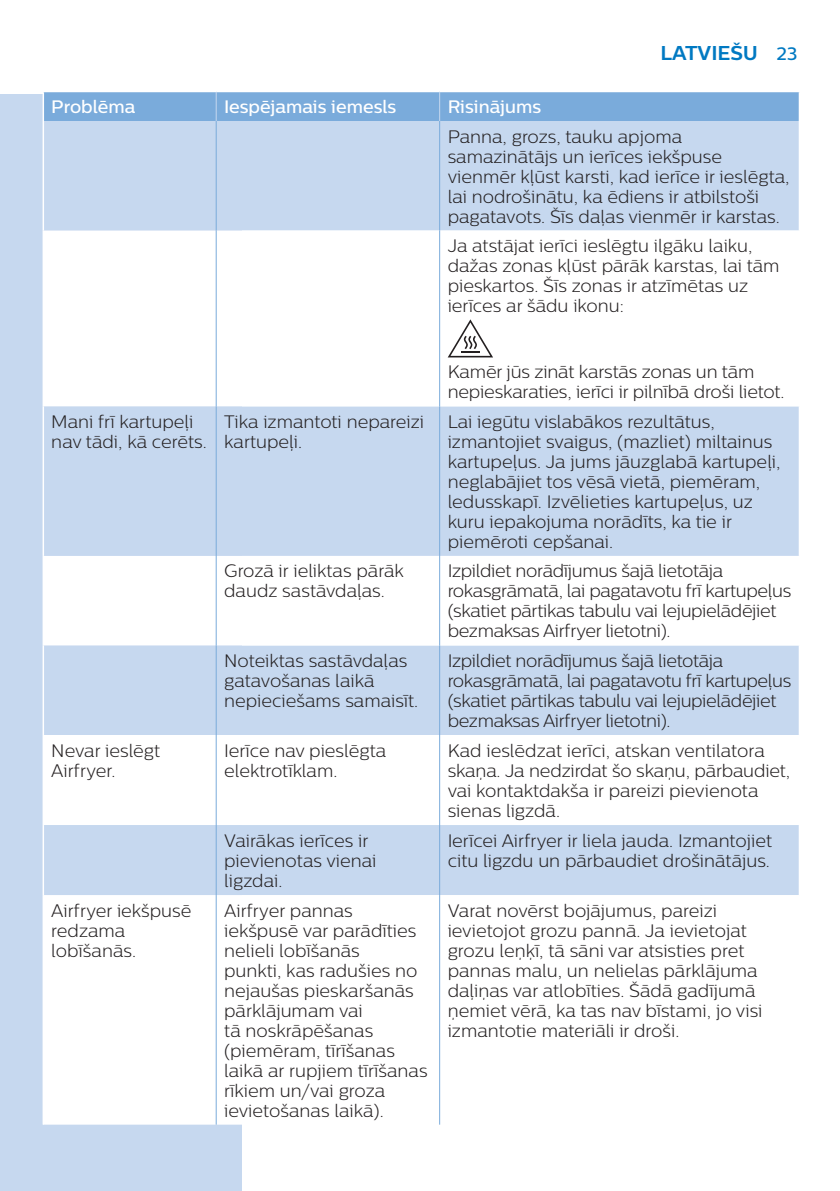
<style>
.page{position:relative;width:840px;height:1191px;background:#fff}
.page>*{position:absolute;margin:0;border:0;box-sizing:border-box;transform-origin:0 0}
.t1{font:700 20px "Centrale Sans";color:#0079c2}
.chapter-table-roweve{font:300 18px/20px "Centrale Sans";color:#231f20}
.chapter-table-rowodd{font:300 18px/20px "Centrale Sans";color:#231f20}
.chapter-table-roweve-2{font:300 18px/20px "Centrale Sans";letter-spacing:-.02em;color:#231f20}
.chapter-table-rowhea{font:500 18px "Centrale Sans";color:#fff}
.s1{font-weight:500;font-size:18px}
</style>
<div class="page">
<div style="left:0;top:95px;width:241px;height:1096px;background:#c6d8ef"></div>
<div style="left:44px;top:121px;width:754px;height:774px;background:#c6d8ef"></div>
<svg style="left:44px;top:230px;width:754px;height:415px"></svg>
<svg style="left:44px;top:735px;width:754px;height:90px"></svg>
<svg style="left:44px;top:895px;width:397px;height:229px"></svg>
<hr style="left:215px;top:121px;width:1px;height:109px;background:#7aabdb">
<hr style="left:215px;top:230px;width:1px;height:176px;background:#7aabdb">
<hr style="left:439px;top:121px;width:1px;height:109px;background:#7aabdb">
<hr style="left:439px;top:230px;width:1px;height:176px;background:#7aabdb">
<hr style="left:215px;top:645px;width:1px;height:90px;background:#7aabdb">
<hr style="left:439px;top:645px;width:1px;height:90px;background:#7aabdb">
<hr style="left:215px;top:735px;width:1px;height:90px;background:#7aabdb">
<hr style="left:439px;top:735px;width:1px;height:90px;background:#7aabdb">
<hr style="left:215px;top:825px;width:1px;height:70px;background:#7aabdb">
<hr style="left:439px;top:825px;width:1px;height:70px;background:#7aabdb">
<hr style="left:215px;top:895px;width:1px;height:229px;background:#7aabdb">
<hr style="left:439px;top:895px;width:1px;height:229px;background:#7aabdb">
<hr style="left:215px;top:406px;width:1px;height:150px;background:#7aabdb">
<hr style="left:439px;top:406px;width:1px;height:150px;background:#7aabdb">
<hr style="left:215px;top:556px;width:1px;height:89px;background:#7aabdb">
<hr style="left:439px;top:556px;width:1px;height:89px;background:#7aabdb">
<hr style="left:43px;top:121px;width:1px;height:109px;background:#fff">
<hr style="left:43px;top:230px;width:1px;height:176px;background:#fff">
<svg style="left:43px;top:91px;width:756px;height:30px;background:#7faedc"></svg>
<hr style="left:43px;top:406px;width:1px;height:150px;background:#fff">
<hr style="left:43px;top:556px;width:1px;height:89px;background:#fff">
<hr style="left:43px;top:645px;width:1px;height:90px;background:#fff">
<hr style="left:43px;top:735px;width:1px;height:90px;background:#fff">
<hr style="left:43px;top:825px;width:1px;height:70px;background:#fff">
<hr style="left:43px;top:895px;width:1px;height:229px;background:#fff">
<div style="left:447px;top:316px;width:46px;height:45px;background:linear-gradient(to right,#fff,#fff)"></div>
<svg style="left:447px;top:319px;width:46px;height:38px"></svg>
<p class="t1" style="left:660px;top:41px;width:138px">LATVIEŠU <span class="s1">23</span></p>
<p class="chapter-table-rowhea" style="left:51px;top:96px;width:85px">Problēma</p>
<p class="chapter-table-rowhea" style="left:224px;top:96px;width:174px">Iespējamais iemesls</p>
<p class="chapter-table-rowhea" style="left:447px;top:96px;width:95px">Risinājums</p>
<p class="chapter-table-roweve" style="left:447px;top:126px;width:343px">Panna, grozs, tauku apjoma samazinātājs un ierīces iekšpuse vienmēr kļūst karsti, kad ierīce ir ieslēgta, lai nodrošinātu, ka ēdiens ir atbilstoši pagatavots. Šīs daļas vienmēr ir karstas.</p>
<p class="chapter-table-roweve" style="left:447px;top:235px;width:333px">Ja atstājat ierīci ieslēgtu ilgāku laiku, dažas zonas kļūst pārāk karstas, lai tām pieskartos. Šīs zonas ir atzīmētas uz ierīces ar šādu ikonu:</p>
<p class="chapter-table-roweve" style="left:447px;top:362px;width:338px">Kamēr jūs zināt karstās zonas un tām nepieskaraties, ierīci ir pilnībā droši lietot.</p>
<p class="chapter-table-roweve" style="left:51px;top:411px;width:157px">Mani frī kartupeļi nav tādi, kā cerēts.</p>
<p class="chapter-table-roweve" style="left:224px;top:411px;width:201px">Tika izmantoti nepareizi kartupeļi.</p>
<p class="chapter-table-roweve" style="left:447px;top:411px;width:334px">Lai iegūtu vislabākos rezultātus, izmantojiet svaigus, (mazliet) miltainus kartupeļus. Ja jums jāuzglabā kartupeļi, neglabājiet tos vēsā vietā, piemēram, ledusskapī. Izvēlieties kartupeļus, uz kuru iepakojuma norādīts, ka tie ir piemēroti cepšanai.</p>
<p class="chapter-table-rowodd" style="left:224px;top:561px;width:181px">Grozā ir ieliktas pārāk daudz sastāvdaļas.</p>
<p class="chapter-table-roweve-2" style="left:447px;top:561px;width:345px">Izpildiet norādījumus šajā lietotāja rokasgrāmatā, lai pagatavotu frī kartupeļus (skatiet pārtikas tabulu vai lejupielādējiet bezmaksas Airfryer lietotni).</p>
<p class="chapter-table-roweve" style="left:224px;top:650px;width:195px">Noteiktas sastāvdaļas gatavošanas laikā nepieciešams samaisīt.</p>
<p class="chapter-table-roweve-2" style="left:447px;top:650px;width:345px">Izpildiet norādījumus šajā lietotāja rokasgrāmatā, lai pagatavotu frī kartupeļus (skatiet pārtikas tabulu vai lejupielādējiet bezmaksas Airfryer lietotni).</p>
<p class="chapter-table-roweve" style="left:51px;top:740px;width:110px">Nevar ieslēgt<br>Airfryer.</p>
<p class="chapter-table-roweve" style="left:224px;top:740px;width:163px">Ierīce nav pieslēgta elektrotīklam.</p>
<p class="chapter-table-roweve" style="left:447px;top:740px;width:344px">Kad ieslēdzat ierīci, atskan ventilatora skaņa. Ja nedzirdat šo skaņu, pārbaudiet, vai kontaktdakša ir pareizi pievienota sienas ligzdā.</p>
<p class="chapter-table-roweve" style="left:224px;top:830px;width:154px">Vairākas ierīces ir pievienotas vienai ligzdai.</p>
<p class="chapter-table-roweve" style="left:447px;top:830px;width:326px">Ierīcei Airfryer ir liela jauda. Izmantojiet citu ligzdu un pārbaudiet drošinātājus.</p>
<p class="chapter-table-rowodd" style="left:51px;top:900px;width:141px">Airfryer iekšpusē redzama lobīšanās.</p>
<p class="chapter-table-rowodd" style="left:224px;top:900px;width:205px">Airfryer pannas iekšpusē var parādīties nelieli lobīšanās<br>punkti, kas radušies no nejaušas pieskaršanās pārklājumam vai<br>tā noskrāpēšanas (piemēram, tīrīšanas laikā ar rupjiem tīrīšanas rīkiem un/vai groza ievietošanas laikā).</p>
<p class="chapter-table-rowodd" style="left:447px;top:900px;width:316px">Varat novērst bojājumus, pareizi ievietojot grozu pannā. Ja ievietojat grozu leņķī, tā sāni var atsisties pret pannas malu, un nelielas pārklājuma daļiņas var atlobīties. Šādā gadījumā ņemiet vērā, ka tas nav bīstami, jo visi izmantotie materiāli ir droši.</p>
</div>
